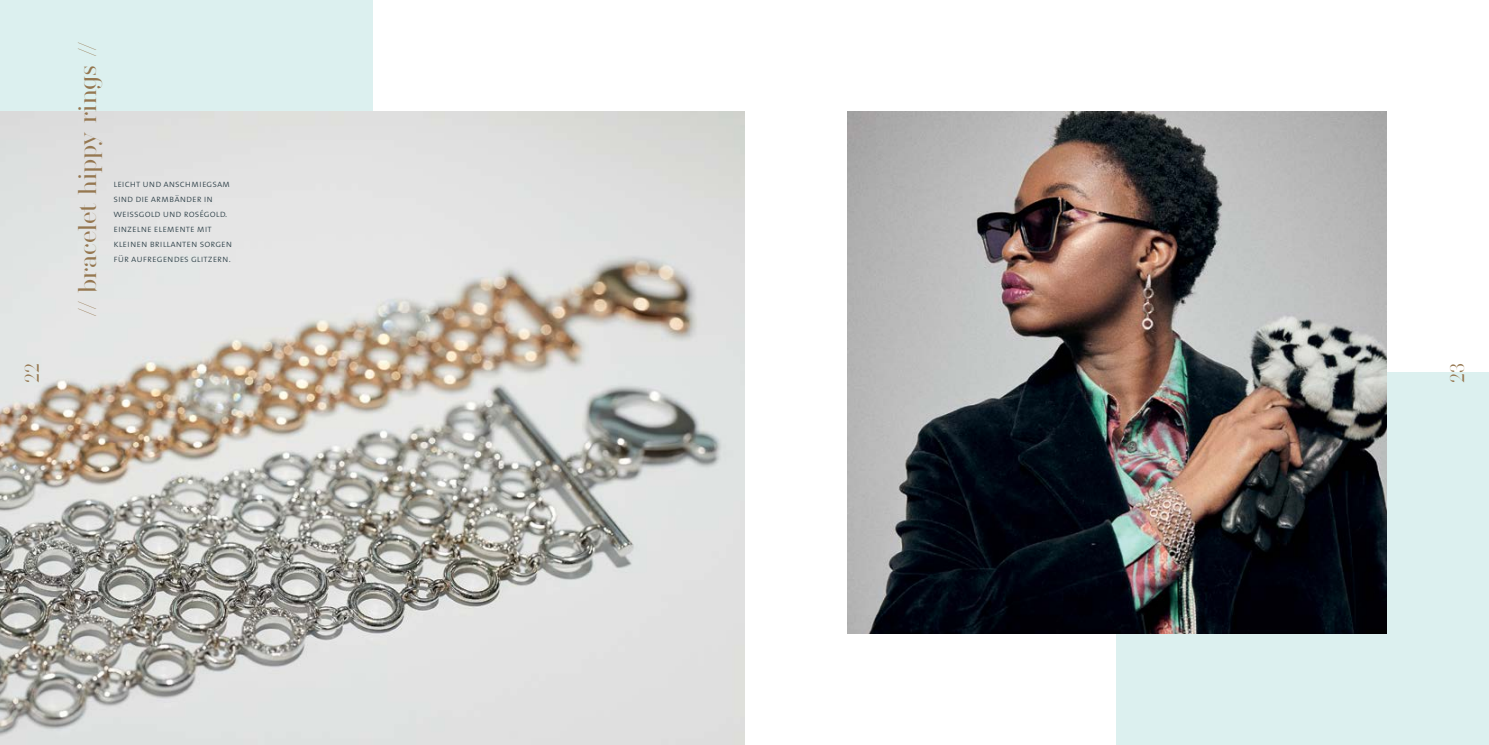
<style>
.page{position:relative;width:1489px;height:745px;background:#fff}
.page>*{position:absolute;margin:0;border:0;box-sizing:border-box;transform-origin:0 0}
.t1{font:22.5px "Silver South Serif";letter-spacing:-.015em;color:#957750}
.t2{font:17.5px "Silver South Serif";color:#957750}
.t3{font:10px/15px "The Sans Light Caps";color:#33454d}
</style>
<div class="page">
<div style="left:0;top:0;width:372px;height:372px;background:#dcf0ef"></div>
<div style="left:1116px;top:372px;width:372px;height:372px;background:#dcf0ef"></div>
<img style="left:0;top:112px;width:744px;height:632px">
<img style="left:847px;top:112px;width:538px;height:520px">
<h1 class="t1" style="left:73px;top:316px;width:276px;rotate:-90deg">// bracelet hippy rings //</h1>
<p class="t3" style="left:113px;top:175px;width:120px">leicht und anschmiegsam sind die armbänder in weissgold und roségold. einzelne elemente mit kleinen brillanten sorgen für aufregendes glitzern.</p>
<h2 class="t2" style="left:21px;top:383px;width:21px;rotate:-90deg">22</h2>
<h2 class="t2" style="left:1446px;top:383px;width:21px;rotate:-90deg">23</h2>
</div>
